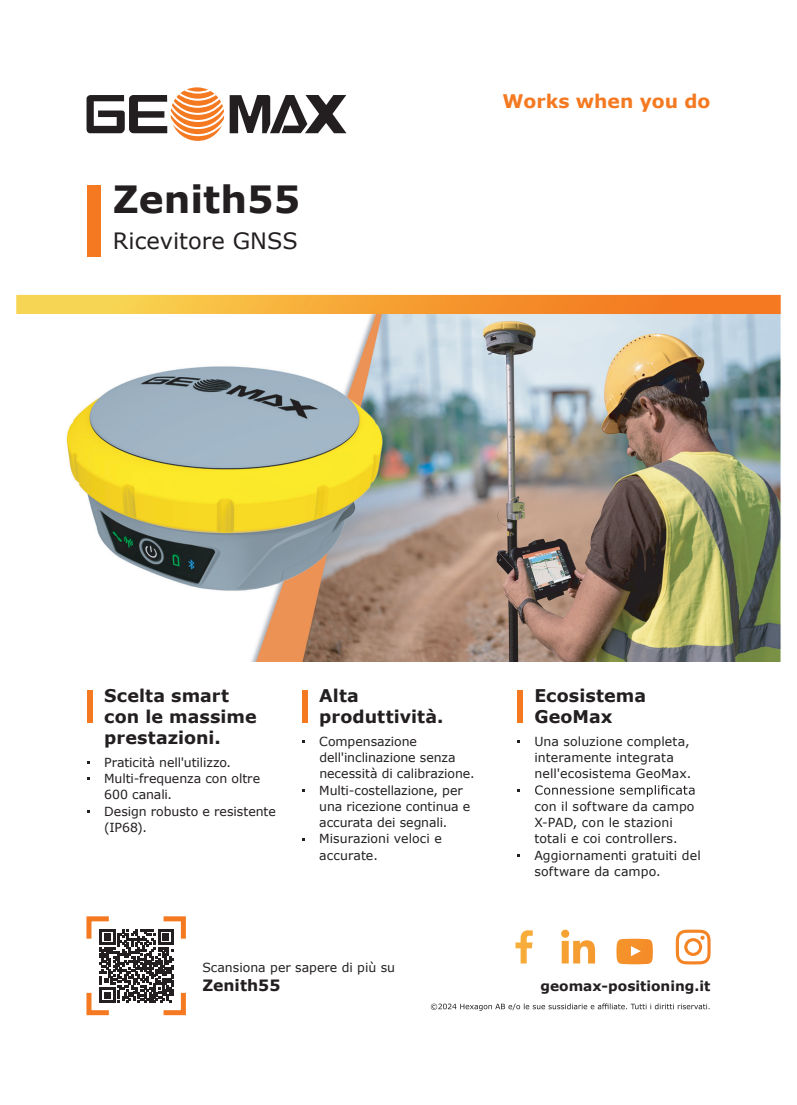
<style>
.page{position:relative;width:797px;height:1105px;background:#fff}
.page>*{position:absolute;margin:0;border:0;box-sizing:border-box;transform-origin:0 0}
.t1{font:700 37.5px "Verdana";color:#231f20}
.t2{font:22.5px "Verdana";color:#231f20}
.t3{font:700 18.75px "Verdana";color:#f47921}
.t4{font:700 17.5px/21px "Verdana";letter-spacing:.005em;color:#231f20}
.t5{font:700 15.62px "Verdana";color:#231f20}
.t6{font:700 13.75px "Verdana";color:#231f20}
.t7{font:12.5px/16.2px "Verdana";color:#231f20}
</style>
<div class="page">
<div style="left:86px;top:185px;width:14px;height:71px;background:#f47921"></div>
<svg style="left:535px;top:785px;width:159px;height:12px"></svg>
<div style="left:87px;top:690px;width:5px;height:32px;background:#f47921"></div>
<div style="left:302px;top:690px;width:5px;height:32px;background:#f47921"></div>
<div style="left:517px;top:690px;width:5px;height:32px;background:#f47921"></div>
<svg style="left:16px;top:295px;width:764px;height:19px;background:#f5a336"></svg>
<img style="left:66px;top:314px;width:715px;height:347px">
<svg style="left:431px;top:1003px;width:278px;height:8px"></svg>
<svg style="left:616px;top:939px;width:37px;height:25px"></svg>
<svg style="left:561px;top:930px;width:34px;height:33px"></svg>
<svg style="left:515px;top:930px;width:17px;height:33px"></svg>
<svg style="left:675px;top:930px;width:35px;height:34px"></svg>
<svg style="left:230px;top:95px;width:116px;height:38px"></svg>
<svg style="left:187px;top:87px;width:21px;height:5px"></svg>
<svg style="left:86px;top:91px;width:138px;height:50px"></svg>
<svg style="left:86px;top:916px;width:100px;height:100px"></svg>
<h1 class="t1" style="left:113px;top:173px;width:189px">Zenith55</h1>
<h2 class="t2" style="left:113px;top:225px;width:186px">Ricevitore GNSS</h2>
<h3 class="t3" style="left:502px;top:88px;width:209px">Works when you do</h3>
<h3 class="t4" style="left:104px;top:684px;width:154px">Scelta smart con le massime prestazioni.</h3>
<p class="t7" style="left:104px;top:754px;width:173px">Praticità nell'utilizzo.<br>Multi-frequenza con oltre<br>600 canali.<br>Design robusto e resistente (IP68).</p>
<h3 class="t4" style="left:319px;top:684px;width:125px">Alta produttività.</h3>
<p class="t7" style="left:319px;top:733px;width:157px">Compensazione dell'inclinazione senza necessità di calibrazione.<br>Multi-costellazione, per una ricezione continua e accurata dei segnali.<br>Misurazioni veloci e accurate.</p>
<p class="t7" style="left:202px;top:959px;width:194px">Scansiona per sapere di più su</p>
<p class="t5" style="left:202px;top:974px;width:80px">Zenith55</p>
<h3 class="t4" style="left:534px;top:684px;width:113px">Ecosistema<br>GeoMax</h3>
<p class="t7" style="left:534px;top:733px;width:158px">Una soluzione completa, interamente integrata nell'ecosistema GeoMax.</p>
<p class="t7" style="left:534px;top:798px;width:168px">con il software da campo<br>X-PAD, con le stazioni totali e coi controllers.<br>Aggiornamenti gratuiti del software da campo.</p>
<p class="t6" style="left:540px;top:976px;width:171px">geomax-positioning.it</p>
</div>
